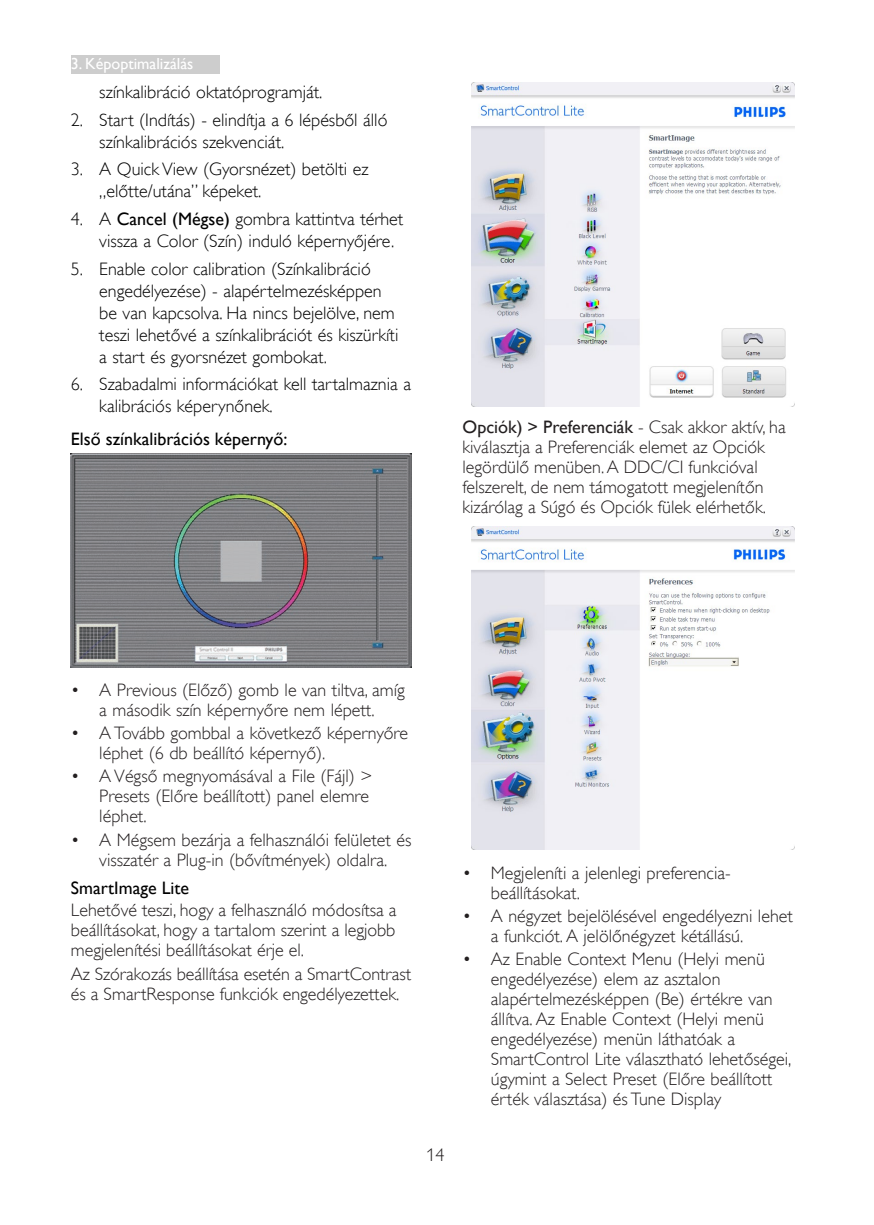
<style>
.page{position:relative;width:874px;height:1225px;background:#fff}
.page>*{position:absolute;margin:0;border:0;box-sizing:border-box;transform-origin:0 0}
.chapter-paragraph{font:18px/20px "Gill Sans Alt One WGL Light";color:#231f20}
.t1{font:18px/22px "Gill Sans Alt One WGL Light";color:#000}
.Heading_3{font:18px "Gill Sans Alt One WGL";color:#000}
.t2{font:16px "Gill Sans Alt One WGL";color:#fff}
.s1{font-family:"Gill Sans Alt One WGL"}
</style>
<div class="page">
<div style="left:71px;top:55px;width:148px;height:19px;background:#cdcdcd"></div>
<img style="left:71px;top:454px;width:340px;height:213px">
<img style="left:471px;top:83px;width:323px;height:323px">
<img style="left:471px;top:527px;width:323px;height:323px">
<p class="t2" style="left:71px;top:53px;width:124px">3. Képoptimalizálás</p>
<p class="t1" style="left:99px;top:81px;width:224px">színkalibráció oktatóprogramját.</p>
<p class="t1" style="left:99px;top:109px;width:289px;text-indent:-28px">2. Start (Indítás) - elindítja a 6 lépésből álló színkalibrációs szekvenciát.</p>
<p class="t1" style="left:99px;top:158px;width:270px;text-indent:-28px">3. A Quick View (Gyorsnézet) betölti ez „előtte/utána” képeket.</p>
<p class="t1" style="left:99px;top:208px;width:305px;text-indent:-28px">4. A <span class="s1">Cancel (Mégse)</span> gombra kattintva térhet vissza a Color (Szín) induló képernyőjére.</p>
<p class="t1" style="left:99px;top:258px;width:300px;text-indent:-28px">5. Enable color calibration (Színkalibráció engedélyezése) - alapértelmezésképpen be van kapcsolva. Ha nincs bejelölve, nem teszi lehetővé a színkalibrációt és kiszürkíti a start és gyorsnézet gombokat.</p>
<p class="t1" style="left:99px;top:373px;width:313px;text-indent:-28px">6. Szabadalmi információkat kell tartalmaznia a kalibrációs képerynőnek.</p>
<p class="Heading_3" style="left:71px;top:426px;width:218px">Első színkalibrációs képernyő:</p>
<p class="chapter-paragraph" style="left:462px;top:417px;width:324px"><span class="s1">Opciók) &gt; Preferenciák</span> - Csak akkor aktív, ha kiválasztja a Preferenciák elemet az Opciók legördülő menüben. A DDC/CI funkcióval felszerelt, de nem támogatott megjelenítőn kizárólag a Súgó és Opciók fülek elérhetők.</p>
<p class="chapter-paragraph" style="left:71px;top:679px;width:335px;text-align:center">• A Previous (Előző) gomb le van tiltva, amíg a második szín képernyőre nem lépett.</p>
<p class="chapter-paragraph" style="left:99px;top:723px;width:310px;text-indent:-28px">• A Tovább gombbal a következő képernyőre léphet (6 db beállító képernyő).</p>
<p class="chapter-paragraph" style="left:99px;top:766px;width:274px;text-indent:-28px">• A Végső megnyomásával a File (Fájl) &gt;<br>Presets (Előre beállított) panel elemre léphet.</p>
<p class="chapter-paragraph" style="left:71px;top:830px;width:342px;text-align:center">• A Mégsem bezárja a felhasználói felületet és visszatér a Plug-in (bővítmények) oldalra.</p>
<p class="Heading_3" style="left:71px;top:875px;width:120px">SmartImage Lite</p>
<p class="chapter-paragraph" style="left:71px;top:899px;width:327px;text-align:justify">Lehetővé teszi, hogy a felhasználó módosítsa a beállításokat, hogy a tartalom szerint a legjobb megjelenítési beállításokat érje el.</p>
<p class="chapter-paragraph" style="left:71px;top:964px;width:341px">Az Szórakozás beállítása esetén a SmartContrast és a SmartResponse funkciók engedélyezettek.</p>
<p class="chapter-paragraph" style="left:426px;top:1145px;width:19px">14</p>
<p class="chapter-paragraph" style="left:490px;top:863px;width:241px;text-indent:-28px">• Megjeleníti a jelenlegi preferencia&shy;beállításokat.</p>
<p class="chapter-paragraph" style="left:490px;top:906px;width:303px;text-indent:-28px">• A négyzet bejelölésével engedélyezni lehet a funkciót. A jelölőnégyzet kétállású.</p>
<p class="chapter-paragraph" style="left:490px;top:949px;width:302px;text-indent:-28px">• Az Enable Context Menu (Helyi menü engedélyezése) elem az asztalon alapértelmezésképpen (Be) értékre van állítva. Az Enable Context (Helyi menü engedélyezése) menün láthatóak a SmartControl Lite választható lehetőségei, úgymint a Select Preset (Előre beállított érték választása) és Tune Display</p>
</div>
